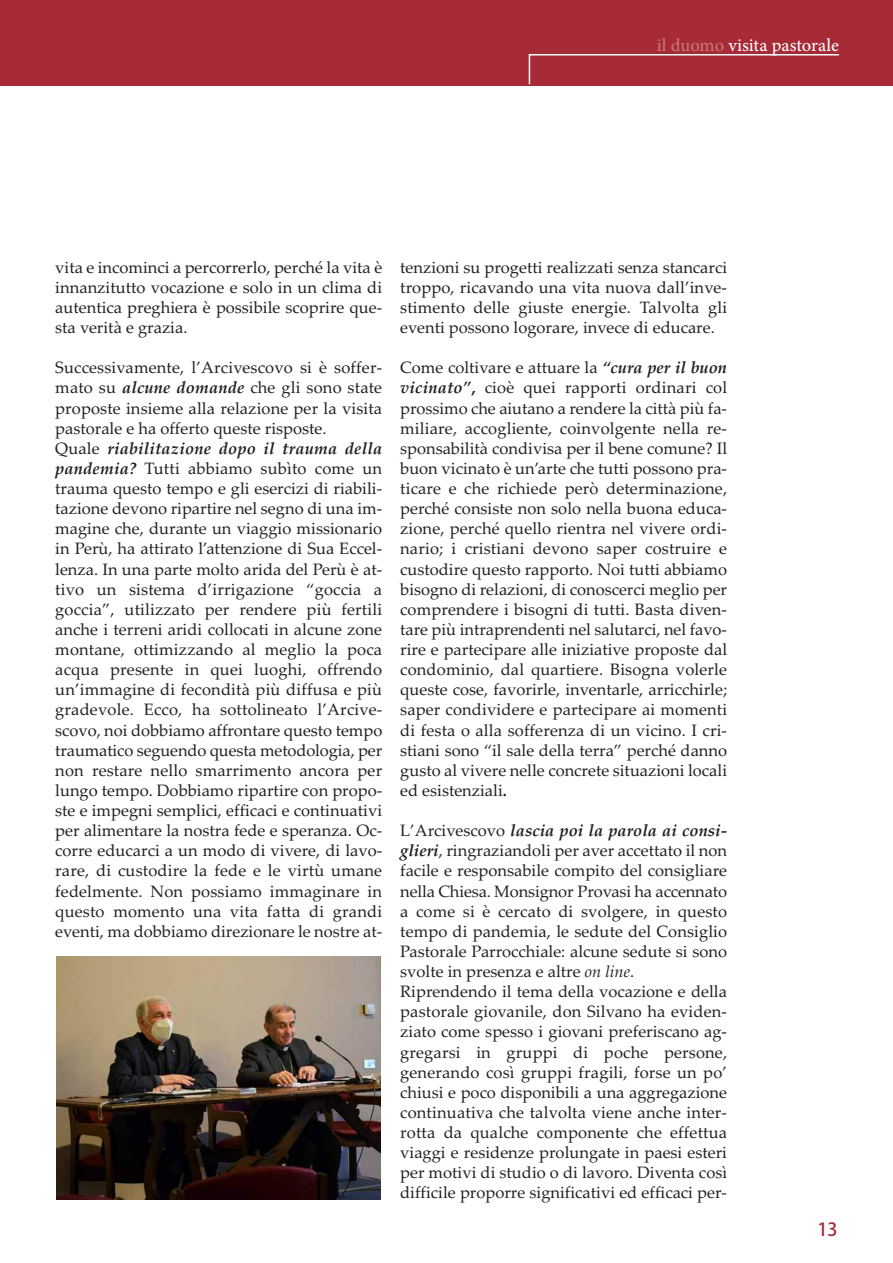
<style>
.page{position:relative;width:893px;height:1263px;background:#fff}
.page>*{position:absolute;margin:0;border:0;box-sizing:border-box;transform-origin:0 0}
.t1{font:18px "Adobe Hebrew";color:#fff}
.t2{font:18px "Adobe Heiti Std";color:#a72b36}
.t3{font:16.5px/20.1px "Palatino Linotype";color:#231f20;text-align:justify}
.s1{color:#c97677}
.s2{font-weight:700;font-style:italic}
.s3{font-weight:700}
.s4{font-style:italic}
</style>
<div class="page">
<div style="left:0;top:0;width:893px;height:85px;background:#a72b36"></div>
<svg style="left:528px;top:54px;width:312px;height:32px"></svg>
<img style="left:56px;top:957px;width:325px;height:243px">
<p class="t1" style="left:657px;top:38px;width:184px"><span class="s1">il duomo</span> visita pastorale</p>
<p class="t3" style="left:55px;top:257px;width:328px">vita e incominci a percorrerlo, perché la vita è innanzitutto vocazione e solo in un clima di autentica preghiera è possibile scoprire que&shy;sta verità e grazia.</p>
<p class="t3" style="left:55px;top:358px;width:329px;text-align:left">Successivamente, l’Arcivescovo si è soffer&shy;mato su <span class="s2">alcune domande</span> che gli sono state proposte insieme alla relazione per la visita pastorale e ha offerto queste risposte.<br>Quale <span class="s2">riabilitazione dopo il trauma della pandemia?</span> Tutti abbiamo subìto come un trauma questo tempo e gli esercizi di riabili&shy;tazione devono ripartire nel segno di una im&shy;magine che, durante un viaggio missionario in Perù, ha attirato l’attenzione di Sua Eccel&shy;lenza. In una parte molto arida del Perù è at&shy;tivo un sistema d’irrigazione “goccia a goccia”, utilizzato per rendere più fertili anche i terreni aridi collocati in alcune zone montane, ottimizzando al meglio la poca acqua presente in quei luoghi, offrendo un’immagine di fecondità più diffusa e più gradevole. Ecco, ha sottolineato l’Arcive&shy;scovo, noi dobbiamo affrontare questo tempo traumatico seguendo questa metodologia, per non restare nello smarrimento ancora per lungo tempo. Dobbiamo ripartire con propo&shy;ste e impegni semplici, efficaci e continuativi per alimentare la nostra fede e speranza. Oc&shy;corre educarci a un modo di vivere, di lavo&shy;rare, di custodire la fede e le virtù umane fedelmente. Non possiamo immaginare in questo momento una vita fatta di grandi eventi, ma dobbiamo direzionare le nostre at-</p>
<p class="t3" style="left:400px;top:257px;width:328px">tenzioni su progetti realizzati senza stancarci troppo, ricavando una vita nuova dall’inve&shy;stimento delle giuste energie. Talvolta gli eventi possono logorare, invece di educare.</p>
<p class="t3" style="left:400px;top:358px;width:328px">Come coltivare e attuare la <span class="s2">“cura per il buon vicinato”</span><span class="s3">,</span> cioè quei rapporti ordinari col prossimo che aiutano a rendere la città più fa&shy;miliare, accogliente, coinvolgente nella re&shy;sponsabilità condivisa per il bene comune? Il buon vicinato è un’arte che tutti possono pra&shy;ticare e che richiede però determinazione, perché consiste non solo nella buona educa&shy;zione, perché quello rientra nel vivere ordi&shy;nario; i cristiani devono saper costruire e custodire questo rapporto. Noi tutti abbiamo bisogno di relazioni, di conoscerci meglio per comprendere i bisogni di tutti. Basta diven&shy;tare più intraprendenti nel salutarci, nel favo&shy;rire e partecipare alle iniziative proposte dal condominio, dal quartiere. Bisogna volerle queste cose, favorirle, inventarle, arricchirle; saper condividere e partecipare ai momenti di festa o alla sofferenza di un vicino. I cri&shy;stiani sono “il sale della terra” perché danno gusto al vivere nelle concrete situazioni locali ed esistenziali<span class="s3">.</span></p>
<p class="t3" style="left:400px;top:820px;width:328px;text-align:left">L’Arcivescovo <span class="s2">lascia poi la parola ai consi&shy;glieri</span>, ringraziandoli per aver accettato il non facile e responsabile compito del consigliare nella Chiesa. Monsignor Provasi ha accennato a come si è cercato di svolgere, in questo tempo di pandemia, le sedute del Consiglio Pastorale Parrocchiale: alcune sedute si sono svolte in presenza e altre <span class="s4">on line</span>.<br>Riprendendo il tema della vocazione e della pastorale giovanile, don Silvano ha eviden&shy;ziato come spesso i giovani preferiscano ag&shy;gregarsi in gruppi di poche persone, generando così gruppi fragili, forse un po’ chiusi e poco disponibili a una aggregazione continuativa che talvolta viene anche inter&shy;rotta da qualche componente che effettua viaggi e residenze prolungate in paesi esteri per motivi di studio o di lavoro. Diventa così difficile proporre significativi ed efficaci per-</p>
<p class="t2" style="left:817px;top:1219px;width:22px">13</p>
</div>
